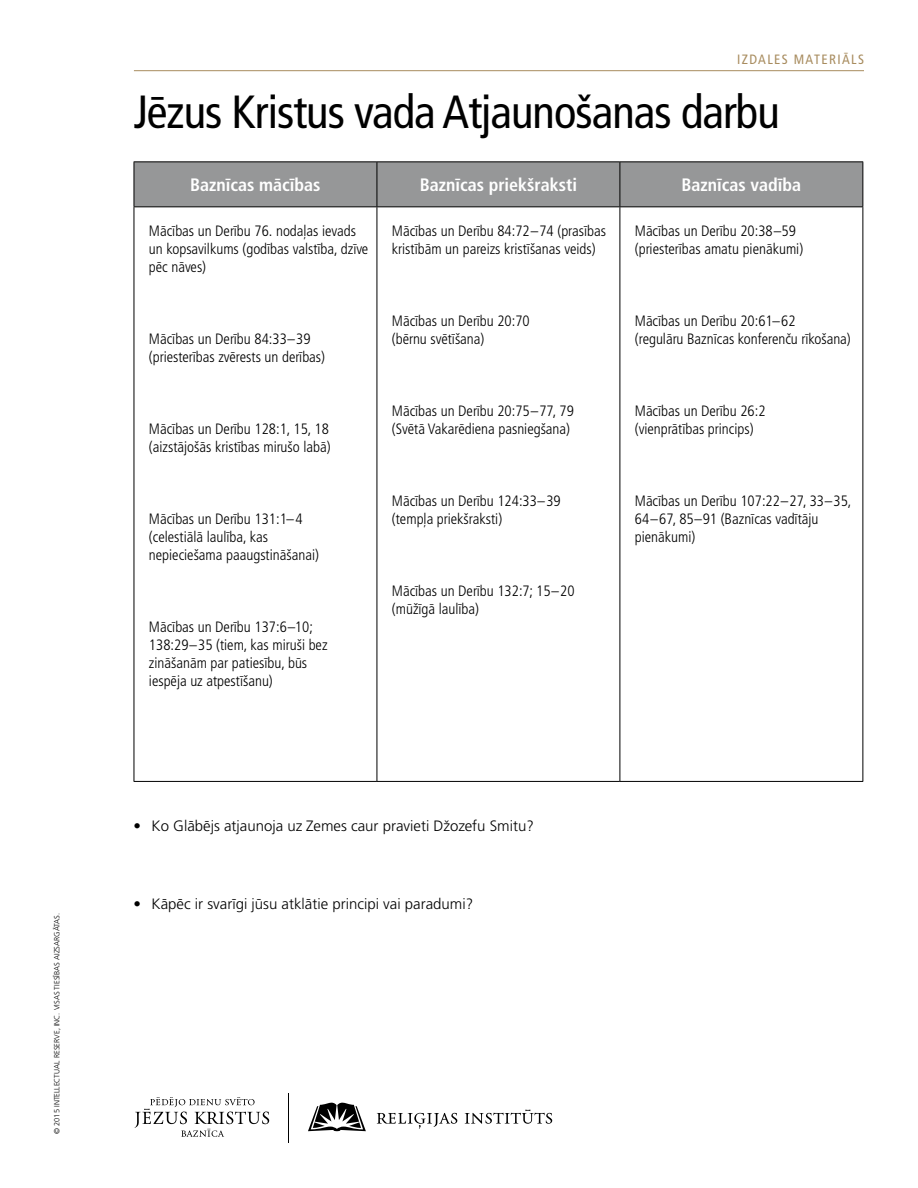
<style>
.page{position:relative;width:918px;height:1188px;background:#fff}
.page>*{position:absolute;margin:0;border:0;box-sizing:border-box;transform-origin:0 0}
.t1{font:condensed 46.5px "Frutigerlds Lat";letter-spacing:-.02em;color:#000}
.t2{font:700 condensed 18px "Frutigerlds Lat";color:#fff}
.t3{font:300 condensed 15px/18px "Frutigerlds Lat";color:#000}
.t4{font:300 15px "Frutigerlds Lat";color:#000}
.t5{font:condensed 13.5px "Frutigerlds Lat";letter-spacing:.1em;color:#a88c5f}
.t6{font:300 7.5px "Frutigerlds Lat";color:#000}
</style>
<div class="page">
<hr style="left:134px;top:70px;width:730px;height:1px;background:#a88c5f">
<svg style="left:308px;top:1103px;width:58px;height:28px"></svg>
<hr style="left:288px;top:1093px;width:1px;height:50px;background:#000">
<svg style="left:135px;top:1097px;width:134px;height:40px"></svg>
<svg style="left:377px;top:1113px;width:80px;height:16px"></svg>
<svg style="left:465px;top:1110px;width:87px;height:14px"></svg>
<div style="left:135px;top:162px;width:727px;height:44px;background:#969798"></div>
<hr style="left:134px;top:161px;width:243px;height:1px;background:#000">
<hr style="left:134px;top:162px;width:1px;height:44px;background:#000">
<hr style="left:377px;top:161px;width:243px;height:1px;background:#000">
<hr style="left:377px;top:162px;width:1px;height:44px;background:#000">
<hr style="left:620px;top:161px;width:243px;height:1px;background:#000">
<hr style="left:620px;top:162px;width:1px;height:44px;background:#000">
<hr style="left:862px;top:162px;width:1px;height:44px;background:#000">
<hr style="left:134px;top:206px;width:243px;height:1px;background:#000">
<hr style="left:134px;top:207px;width:1px;height:574px;background:#000">
<hr style="left:377px;top:206px;width:243px;height:1px;background:#000">
<hr style="left:377px;top:207px;width:1px;height:574px;background:#000">
<hr style="left:620px;top:206px;width:243px;height:1px;background:#000">
<hr style="left:620px;top:207px;width:1px;height:574px;background:#000">
<hr style="left:862px;top:207px;width:1px;height:574px;background:#000">
<hr style="left:134px;top:781px;width:243px;height:1px;background:#000">
<hr style="left:377px;top:781px;width:243px;height:1px;background:#000">
<hr style="left:620px;top:781px;width:243px;height:1px;background:#000">
<p class="t6" style="left:52px;top:1134px;width:223px;rotate:-90deg">© 2015 INTELLECTUAL RESERVE, INC. VISAS TIESĪBAS AIZSARGĀTAS.</p>
<p class="t5" style="left:737px;top:49px;width:128px">IZDALES MATERIĀLS</p>
<h1 class="t1" style="left:134px;top:76px;width:648px">Jēzus Kristus vada Atjaunošanas darbu</h1>
<p class="t2" style="left:190px;top:171px;width:132px">Baznīcas mācības</p>
<p class="t2" style="left:420px;top:171px;width:159px">Baznīcas priekšraksti</p>
<p class="t2" style="left:682px;top:171px;width:121px">Baznīcas vadība</p>
<p class="t3" style="left:149px;top:222px;width:221px">Mācības un Derību 76. nodaļas ievads un kopsavilkums (godības valstība, dzīve pēc nāves)</p>
<p class="t3" style="left:392px;top:222px;width:216px">Mācības un Derību 84:72–74 (prasības kristībām un pareizs kristīšanas veids)</p>
<p class="t3" style="left:635px;top:222px;width:170px">Mācības un Derību 20:38–59 (priesterības amatu pienākumi)</p>
<p class="t3" style="left:149px;top:330px;width:178px">Mācības un Derību 84:33–39 (priesterības zvērests un derības)</p>
<p class="t3" style="left:149px;top:420px;width:183px">Mācības un Derību 128:1, 15, 18 (aizstājošās kristības mirušo labā)</p>
<p class="t3" style="left:149px;top:510px;width:171px">Mācības un Derību 131:1–4 (celestiālā laulība, kas nepieciešama paaugstināšanai)</p>
<p class="t3" style="left:149px;top:618px;width:180px">Mācības un Derību 137:6–10;<br>138:29–35 (tiem, kas miruši bez zināšanām par patiesību, būs iespēja uz atpestīšanu)</p>
<p class="t3" style="left:392px;top:312px;width:139px">Mācības un Derību 20:70 (bērnu svētīšana)</p>
<p class="t3" style="left:392px;top:402px;width:184px">Mācības un Derību 20:75–77, 79 (Svētā Vakarēdiena pasniegšana)</p>
<p class="t3" style="left:392px;top:492px;width:170px">Mācības un Derību 124:33–39 (tempļa priekšraksti)</p>
<p class="t3" style="left:392px;top:582px;width:184px">Mācības un Derību 132:7; 15–20 (mūžīgā laulība)</p>
<p class="t4" style="left:134px;top:815px;width:402px">• Ko Glābējs atjaunoja uz Zemes caur pravieti Džozefu Smitu?</p>
<p class="t4" style="left:134px;top:893px;width:341px">• Kāpēc ir svarīgi jūsu atklātie principi vai paradumi?</p>
<p class="t3" style="left:635px;top:312px;width:217px">Mācības un Derību 20:61–62<br>(regulāru Baznīcas konferenču rīkošana)</p>
<p class="t3" style="left:635px;top:402px;width:132px">Mācības un Derību 26:2 (vienprātības princips)</p>
<p class="t3" style="left:635px;top:492px;width:218px">Mācības un Derību 107:22–27, 33–35,<br>64–67, 85–91 (Baznīcas vadītāju pienākumi)</p>
</div>
